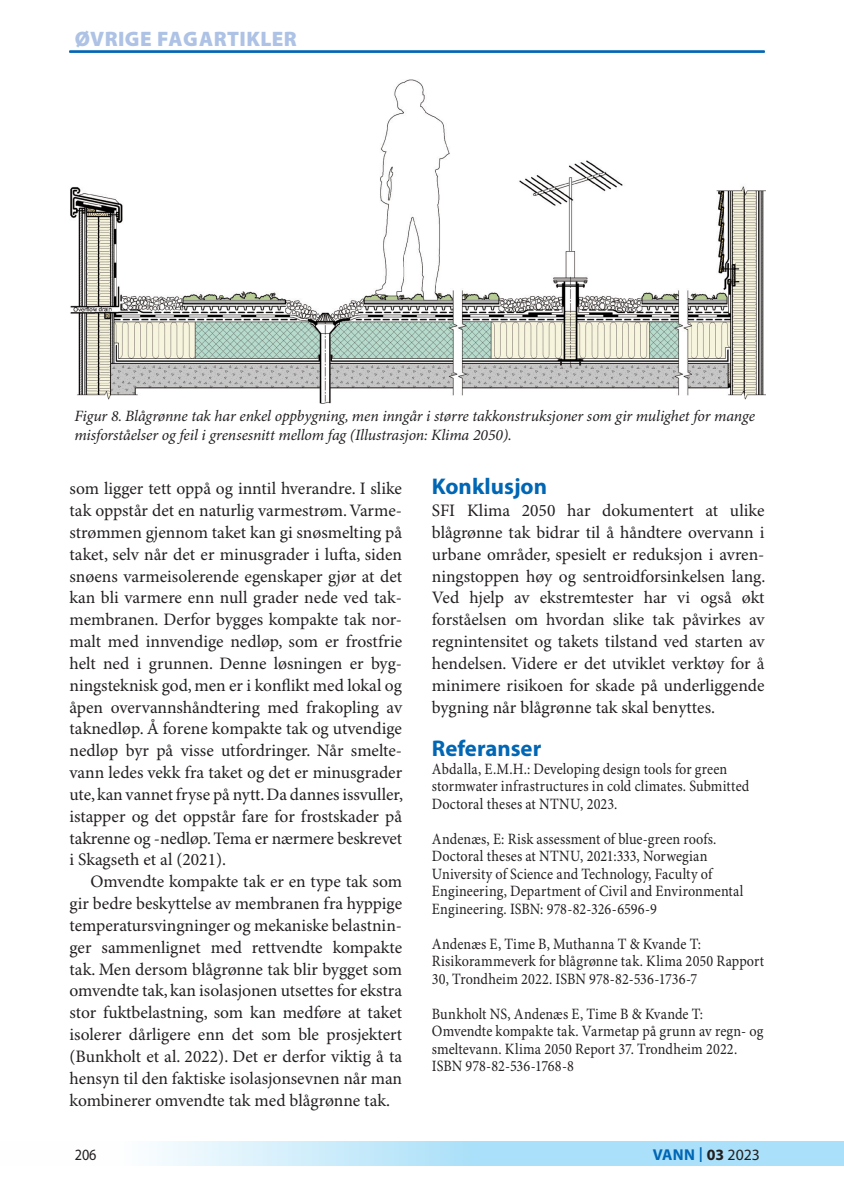
<style>
.page{position:relative;width:844px;height:1191px;background:#fff}
.page>*{position:absolute;margin:0;border:0;box-sizing:border-box;transform-origin:0 0}
.t1{font:700 22.75px "Myriad Pro";color:#0166b3}
.t2{font:900 21px "Myriad Pro";letter-spacing:.02em;color:#adc2e4}
.t3{font:17.5px/21.9px "Minion Pro";color:#231f20;text-align:justify}
.t4{font:15.75px/17.5px "Minion Pro";letter-spacing:.005em;color:#231f20;scale:.9 1}
.t5{font:italic 15.75px/19.2px "Minion Pro";letter-spacing:-.01em;color:#231f20}
.t6{font:700 15.75px "Myriad Pro";letter-spacing:.01em;color:#0166b3}
.t7{font:15.75px "Myriad Pro";color:#231f20;scale:.9 1}
.s1{font-weight:400;font-size:21.88px}
.s2{color:#231f20}
.s3{font-weight:400;color:#231f20}
</style>
<div class="page">
<svg style="left:157px;top:1141px;width:686px;height:25px;background:#bbe6fa"></svg>
<hr style="left:69px;top:51px;width:695px;height:1px;background:#0166b3">
<img style="left:70px;top:79px;width:695px;height:324px">
<p class="t2" style="left:75px;top:27px;width:224px">ØVRIGE FAGARTIKLER</p>
<p class="t2" style="left:75px;top:27px;width:311px">FAGFELLEVURDERT ARTIKLER</p>
<p class="t5" style="left:74px;top:407px;width:681px">Figur 8. Blågrønne tak har enkel oppbygning, men inngår i større takkonstruksjoner som gir mulighet for mange misforståelser og feil i grensesnitt mellom fag (Illustrasjon: Klima 2050).</p>
<p class="t3" style="left:69px;top:478px;width:335px">som ligger tett oppå og inntil hverandre. I slike tak oppstår det en naturlig varmestrøm. Varme&shy;strømmen gjennom taket kan gi snøsmelting på taket, selv når det er minusgrader i lufta, siden snøens varmeisolerende egenskaper gjør at det kan bli varmere enn null grader nede ved tak&shy;membranen. Derfor bygges kompakte tak nor&shy;malt med innvendige nedløp, som er frostfrie helt ned i grunnen. Denne løsningen er byg&shy;ningsteknisk god, men er i konflikt med lokal og åpen overvannshåndtering med frakopling av taknedløp. Å forene kompakte tak og utvendige nedløp byr på visse utfordringer. Når smelte&shy;vann ledes vekk fra taket og det er minusgrader ute, kan vannet fryse på nytt. Da dannes issvuller, istapper og det oppstår fare for frostskader på takrenne og -nedløp. Tema er nærmere beskrevet i Skagseth et al (2021).</p>
<p class="t3" style="left:69px;top:871px;width:334px;text-indent:21px">Omvendte kompakte tak er en type tak som gir bedre beskyttelse av membranen fra hyppige temperatursvingninger og mekaniske belastnin&shy;ger sammenlignet med rettvendte kompakte tak. Men dersom blågrønne tak blir bygget som omvendte tak, kan isolasjonen utsettes for ekstra stor fuktbelastning, som kan medføre at taket isolerer dårligere enn det som ble prosjektert (Bunkholt et al. 2022). Det er derfor viktig å ta hensyn til den faktiske isolasjonsevnen når man kombinerer omvendte tak med blågrønne tak.</p>
<h1 class="t1" style="left:432px;top:474px;width:117px">Konklusjon</h1>
<p class="t3" style="left:432px;top:500px;width:335px">SFI Klima 2050 har dokumentert at ulike blågrønne tak bidrar til å håndtere overvann i urbane områder, spesielt er reduksjon i avren&shy;ningstoppen høy og sentroidforsinkelsen lang.<br>Ved hjelp av ekstremtester har vi også økt forståelsen om hvordan slike tak påvirkes av regnintensitet og takets tilstand ved starten av hendelsen. Videre er det utviklet verktøy for å minimere risikoen for skade på underliggende bygning når blågrønne tak skal benyttes.</p>
<h1 class="t1" style="left:432px;top:736px;width:111px">Referanser</h1>
<p class="t4" style="left:432px;top:760px;width:354px">Abdalla, E.M.H.: Developing design tools for green stormwater infrastructures in cold climates. Submitted<br>Doctoral theses at NTNU, 2023.</p>
<p class="t4" style="left:432px;top:830px;width:347px">Andenæs, E: Risk assessment of blue-green roofs.<br>Doctoral theses at NTNU, 2021:333, Norwegian University of Science and Technology, Faculty of Engineering, Department of Civil and Environmental Engineering. ISBN: 978-82-326-6596-9</p>
<p class="t4" style="left:432px;top:935px;width:370px">Andenæs E, Time B, Muthanna T &amp; Kvande T:<br>Risikorammeverk for blågrønne tak. Klima 2050 Rapport<br>30, Trondheim 2022. ISBN 978-82-536-1736-7</p>
<p class="t4" style="left:432px;top:1005px;width:370px">Bunkholt NS, Andenæs E, Time B &amp; Kvande T:<br>Omvendte kompakte tak. Varmetap på grunn av regn- og smeltevann. Klima 2050 Report 37. Trondheim 2022.<br>ISBN 978-82-536-1768-8</p>
<p class="t7" style="left:75px;top:1146px;width:26px">206</p>
<p class="t6" style="left:652px;top:1146px;width:109px">VANN <span class="s1">I</span> <span class="s2">03</span> <span class="s3">2023</span></p>
</div>
